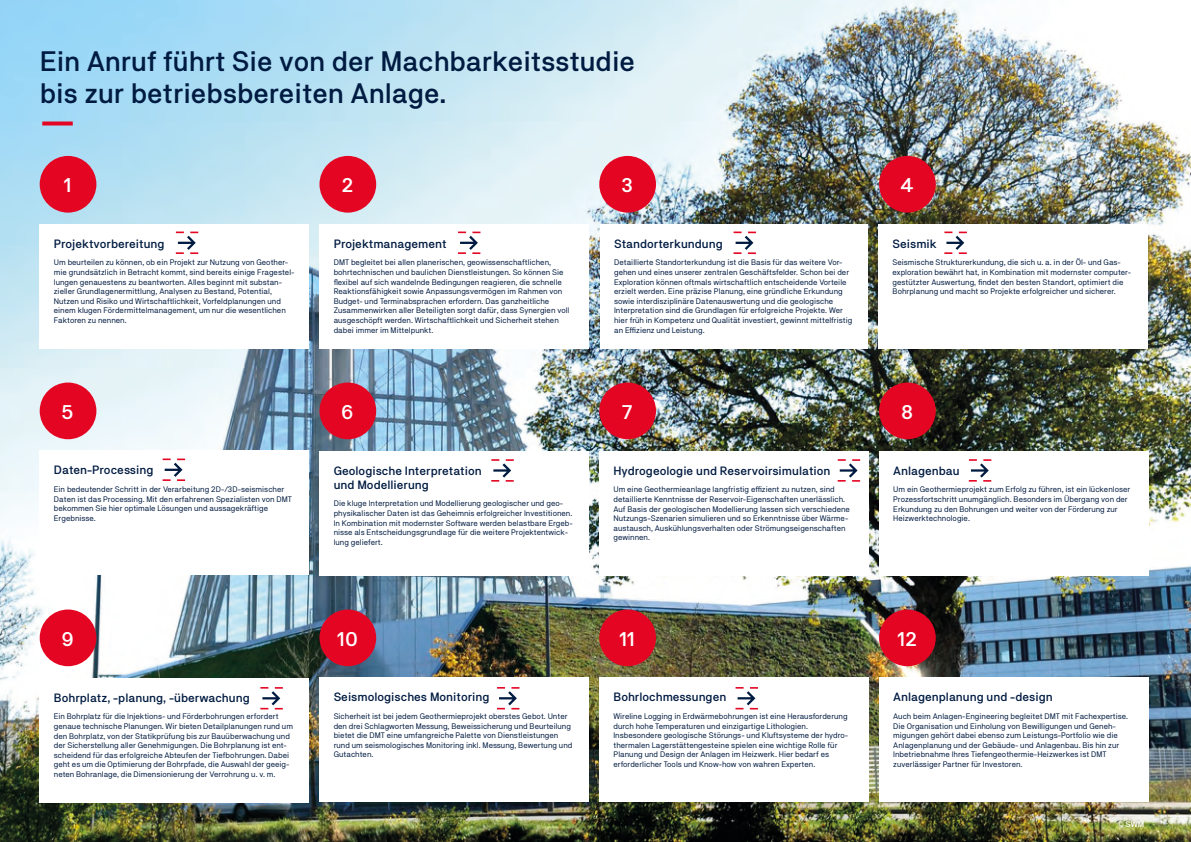
<style>
.page{position:relative;width:1191px;height:842px;background:#fff}
.page>*{position:absolute;margin:0;border:0;box-sizing:border-box;transform-origin:0 0}
.t1{font:500 28px/32px "TNG Pro";letter-spacing:-.005em;color:#001b41}
.t2{font:500 20px "TNG Pro";color:#fff}
.t3{font:500 12px/14px "TNG Pro";color:#001b41}
.t4{font:8px/9.6px "TNG Pro";color:#001b41}
.t5{font:500 8px "TNG Pro";color:#fff}
</style>
<div class="page">
<img style="left:0;top:0;width:1191px;height:842px">
<div style="left:40px;top:383px;width:56px;height:56px;background:#e40523;border-radius:50%"></div>
<div style="left:40px;top:451px;width:269px;height:124px;background:#fff"></div>
<div style="left:319px;top:383px;width:57px;height:56px;background:#e40523;border-radius:50%"></div>
<div style="left:319px;top:451px;width:270px;height:125px;background:#fff"></div>
<div style="left:599px;top:383px;width:57px;height:56px;background:#e40523;border-radius:50%"></div>
<div style="left:599px;top:451px;width:269px;height:125px;background:#fff"></div>
<div style="left:879px;top:383px;width:56px;height:56px;background:#e40523;border-radius:50%"></div>
<div style="left:879px;top:451px;width:269px;height:125px;background:#fff"></div>
<svg style="left:163px;top:458px;width:22px;height:23px"></svg>
<svg style="left:491px;top:459px;width:23px;height:23px"></svg>
<svg style="left:837px;top:459px;width:23px;height:23px"></svg>
<svg style="left:968px;top:459px;width:23px;height:23px"></svg>
<div style="left:40px;top:609px;width:56px;height:57px;background:#e40523;border-radius:50%"></div>
<div style="left:40px;top:678px;width:269px;height:125px;background:#fff"></div>
<div style="left:319px;top:609px;width:57px;height:57px;background:#e40523;border-radius:50%"></div>
<div style="left:319px;top:677px;width:270px;height:125px;background:#fff"></div>
<div style="left:599px;top:609px;width:57px;height:57px;background:#e40523;border-radius:50%"></div>
<div style="left:599px;top:677px;width:269px;height:125px;background:#fff"></div>
<div style="left:879px;top:609px;width:56px;height:57px;background:#e40523;border-radius:50%"></div>
<div style="left:879px;top:677px;width:269px;height:125px;background:#fff"></div>
<svg style="left:497px;top:687px;width:22px;height:22px"></svg>
<svg style="left:735px;top:687px;width:23px;height:22px"></svg>
<svg style="left:260px;top:687px;width:23px;height:22px"></svg>
<div style="left:40px;top:156px;width:56px;height:57px;background:#e40523;border-radius:50%"></div>
<div style="left:40px;top:224px;width:269px;height:125px;background:#fff"></div>
<div style="left:599px;top:156px;width:57px;height:57px;background:#e40523;border-radius:50%"></div>
<div style="left:600px;top:224px;width:267px;height:125px;background:#fff"></div>
<div style="left:879px;top:156px;width:56px;height:57px;background:#e40523;border-radius:50%"></div>
<div style="left:878px;top:224px;width:269px;height:125px;background:#fff"></div>
<svg style="left:176px;top:231px;width:22px;height:23px"></svg>
<svg style="left:733px;top:231px;width:23px;height:23px"></svg>
<svg style="left:944px;top:231px;width:23px;height:23px"></svg>
<div style="left:319px;top:156px;width:57px;height:57px;background:#e40523;border-radius:50%"></div>
<div style="left:319px;top:224px;width:270px;height:125px;background:#fff"></div>
<svg style="left:458px;top:231px;width:22px;height:23px"></svg>
<svg style="left:42px;top:121px;width:31px;height:4px"></svg>
<h1 class="t1" style="left:40px;top:44px;width:597px">Ein Anruf führt Sie von der Machbarkeitsstudie bis zur betriebsbereiten Anlage.</h1>
<h2 class="t2" style="left:63px;top:173px;width:10px">1</h2>
<h2 class="t2" style="left:342px;top:173px;width:13px">2</h2>
<h2 class="t2" style="left:621px;top:173px;width:13px">3</h2>
<h3 class="t3" style="left:54px;top:236px;width:112px">Projektvorbereitung</h3>
<p class="t4" style="left:54px;top:258px;width:242px">Um beurteilen zu können, ob ein Projekt zur Nutzung von Geother&shy;mie grundsätzlich in Betracht kommt, sind bereits einige Fragestel&shy;lungen genauestens zu beantworten. Alles beginnt mit substan&shy;zieller Grundlagenermittlung, Analysen zu Bestand, Potential, Nutzen und Risiko und Wirtschaftlichkeit, Vorfeldplanungen und einem klugen Fördermittelmanagement, um nur die wesentlichen Faktoren zu nennen.</p>
<h3 class="t3" style="left:334px;top:236px;width:114px">Projektmanagement</h3>
<p class="t4" style="left:334px;top:258px;width:237px">DMT begleitet bei allen planerischen, geowissenschaftlichen, bohrtechnischen und baulichen Dienstleistungen. So können Sie flexibel auf sich wandelnde Bedingungen reagieren, die schnelle Reaktionsfähigkeit sowie Anpassungsvermögen im Rahmen von Budget- und Terminabsprachen erfordern. Das ganzheitliche Zusammenwirken aller Beteiligten sorgt dafür, dass Synergien voll ausgeschöpft werden. Wirtschaftlichkeit und Sicherheit stehen dabei immer im Mittelpunkt.</p>
<h3 class="t3" style="left:614px;top:236px;width:110px">Standorterkundung</h3>
<p class="t4" style="left:614px;top:258px;width:240px">Detaillierte Standorterkundung ist die Basis für das weitere Vor&shy;gehen und eines unserer zentralen Geschäftsfelder. Schon bei der Exploration können oftmals wirtschaftlich entscheidende Vorteile erzielt werden. Eine präzise Planung, eine gründliche Erkundung sowie interdisziplinäre Datenauswertung und die geologische Interpretation sind die Grundlagen für erfolgreiche Projekte. Wer hier früh in Kompetenz und Qualität investiert, gewinnt mittelfristig an Effizienz und Leistung.</p>
<h2 class="t2" style="left:62px;top:400px;width:14px">5</h2>
<h2 class="t2" style="left:341px;top:400px;width:14px">6</h2>
<h2 class="t2" style="left:622px;top:400px;width:12px">7</h2>
<h3 class="t3" style="left:54px;top:463px;width:101px">Daten-Processing</h3>
<p class="t4" style="left:54px;top:484px;width:240px">Ein bedeutender Schritt in der Verarbeitung 2D-/3D-seismischer Daten ist das Processing. Mit den erfahrenen Spezialisten von DMT bekommen Sie hier optimale Lösungen und aussagekräftige Ergebnisse.</p>
<h3 class="t3" style="left:334px;top:463px;width:150px">Geologische Interpretation und Modellierung</h3>
<p class="t4" style="left:334px;top:499px;width:241px">Die kluge Interpretation und Modellierung geologischer und geo&shy;physikalischer Daten ist das Geheimnis erfolgreicher Investitionen.<br>In Kombination mit modernster Software werden belastbare Ergeb&shy;nisse als Entscheidungsgrundlage für die weitere Projektentwick&shy;lung geliefert.</p>
<h3 class="t3" style="left:613px;top:463px;width:218px">Hydrogeologie und Reservoirsimulation</h3>
<p class="t4" style="left:613px;top:485px;width:238px">Um eine Geothermieanlage langfristig effizient zu nutzen, sind detaillierte Kenntnisse der Reservoir-Eigenschaften unerlässlich.<br>Auf Basis der geologischen Modellierung lassen sich verschiedene Nutzungs-Szenarien simulieren und so Erkenntnisse über Wärme&shy;austausch, Auskühlungsverhalten oder Strömungseigenschaften gewinnen.</p>
<h2 class="t2" style="left:61px;top:627px;width:14px">9</h2>
<h2 class="t2" style="left:337px;top:627px;width:23px">10</h2>
<h2 class="t2" style="left:619px;top:627px;width:18px">11</h2>
<h3 class="t3" style="left:54px;top:690px;width:197px">Bohrplatz, -planung, -überwachung</h3>
<p class="t4" style="left:54px;top:711px;width:241px">Ein Bohrplatz für die Injektions- und Förderbohrungen erfordert genaue technische Planungen. Wir bieten Detailplanungen rund um den Bohrplatz, von der Statikprüfung bis zur Bauüberwachung und der Sicherstellung aller Genehmigungen. Die Bohrplanung ist ent&shy;scheidend für das erfolgreiche Abteufen der Tiefbohrungen. Dabei geht es um die Optimierung der Bohrpfade, die Auswahl der geeig&shy;neten Bohranlage, die Dimensionierung der Verrohrung u. v. m.</p>
<h3 class="t3" style="left:334px;top:690px;width:157px">Seismologisches Monitoring</h3>
<p class="t4" style="left:334px;top:711px;width:240px">Sicherheit ist bei jedem Geothermieprojekt oberstes Gebot. Unter den drei Schlagworten Messung, Beweissicherung und Beurteilung bietet die DMT eine umfangreiche Palette von Dienstleistungen rund um seismologisches Monitoring inkl. Messung, Bewertung und Gutachten.</p>
<h3 class="t3" style="left:613px;top:690px;width:114px">Bohrlochmessungen</h3>
<p class="t4" style="left:613px;top:711px;width:236px">Wireline Logging in Erdwärmebohrungen ist eine Herausforderung durch hohe Temperaturen und einzigartige Lithologien.<br>Insbesondere geologische Störungs- und Kluftsysteme der hydro&shy;thermalen Lagerstättengesteine spielen eine wichtige Rolle für Planung und Design der Anlagen im Heizwerk. Hier bedarf es erforderlicher Tools und Know-how von wahren Experten.</p>
<h2 class="t2" style="left:900px;top:173px;width:15px">4</h2>
<h3 class="t3" style="left:892px;top:236px;width:46px">Seismik</h3>
<p class="t4" style="left:892px;top:258px;width:240px">Seismische Strukturerkundung, die sich u. a. in der Öl- und Gas&shy;exploration bewährt hat, in Kombination mit modernster computer&shy;gestützter Auswertung, findet den besten Standort, optimiert die Bohrplanung und macht so Projekte erfolgreicher und sicherer.</p>
<h2 class="t2" style="left:901px;top:400px;width:14px">8</h2>
<h3 class="t3" style="left:893px;top:463px;width:68px">Anlagenbau</h3>
<p class="t4" style="left:893px;top:485px;width:238px">Um ein Geothermieprojekt zum Erfolg zu führen, ist ein lückenloser Prozessfortschritt unumgänglich. Besonders im Übergang von der Erkundung zu den Bohrungen und weiter von der Förderung zur Heizwerktechnologie.</p>
<h2 class="t2" style="left:897px;top:627px;width:21px">12</h2>
<h3 class="t3" style="left:893px;top:690px;width:161px">Anlagenplanung und -design</h3>
<p class="t4" style="left:893px;top:711px;width:236px">Auch beim Anlagen-Engineering begleitet DMT mit Fachexpertise.<br>Die Organisation und Einholung von Bewilligungen und Geneh&shy;migungen gehört dabei ebenso zum Leistungs-Portfolio wie die Anlagenplanung und der Gebäude- und Anlagenbau. Bis hin zur Inbetriebnahme Ihres Tiefengeothermie-Heizwerkes ist DMT zuverlässiger Partner für Investoren.</p>
<p class="t5" style="left:1117px;top:820px;width:28px">© SWM</p>
</div>
